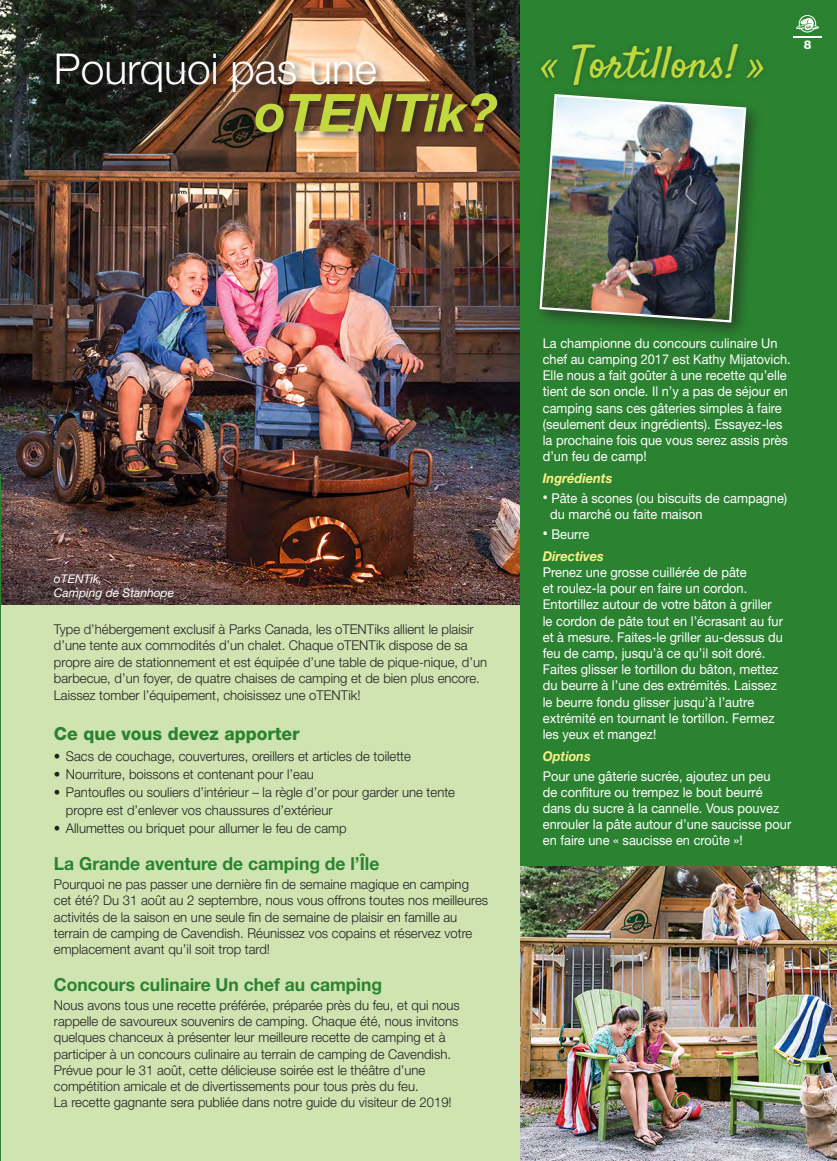
<style>
.page{position:relative;width:837px;height:1161px;background:#fff}
.page>*{position:absolute;margin:0;border:0;box-sizing:border-box;transform-origin:0 0}
.t1{font:italic 700 52.5px "Helvetica Neue LT Std";color:#c2d83f}
.t2{font:45px "Satisfy";color:#c2d83f}
.t3{font:300 42.6px "Helvetica Neue LT Std";color:#fff}
.t4{font:700 18px "Helvetica Neue LT Std";color:#2b8331}
.t5{font:800 18px "Helvetica Neue LT Std";color:#2b8331}
.t6{font:300 13.5px/16.2px "Helvetica Neue LT Std";color:#231f20}
.t7{font:13.5px/16.2px "Helvetica Neue LT Std";color:#fff;scale:.95 1}
.t8{font:13.5px/16.2px "Helvetica Neue LT Std";color:#fff;scale:.94 1}
.t9{font:italic 700 13.5px "Helvetica Neue LT Std";color:#fcf088;scale:.95 1}
.t10{font:800 12.15px "Helvetica Neue LT Std";color:#fff}
.t11{font:italic 12px "Helvetica Neue LT Std";color:#fff}
.s1{font-size:10.5px}
</style>
<div class="page">
<img style="left:0;top:0;width:521px;height:605px">
<div style="left:0;top:605px;width:535px;height:556px;background:#cfe4b1"></div>
<img style="left:521px;top:866px;width:316px;height:295px">
<hr style="left:0;top:474px;width:1px;height:687px;background:#2b8331">
<div style="left:521px;top:0;width:316px;height:866px;background:#2b8331"></div>
<div style="left:55px;top:52px;width:451px;height:89px;background:#231f20;opacity:.6"></div>
<svg style="left:793px;top:15px;width:29px;height:23px"></svg>
<div style="left:533px;top:88px;width:231px;height:252px;background:#231f20;opacity:.6"></div>
<img style="left:538px;top:93px;width:210px;height:231px">
<div style="left:535px;top:38px;width:235px;height:54px;background:#231f20;opacity:.4"></div>
<p class="t3" style="left:54px;top:42px;width:324px">Pourquoi pas une</p>
<p class="t1" style="left:255px;top:80px;width:244px">oTENTik?</p>
<p class="t2" style="left:543px;top:35px;width:224px">« Tortillons! »</p>
<p class="t10" style="left:804px;top:38px;width:9px">8</p>
<p class="t11" style="left:54px;top:571px;width:50px">oTENTik,</p>
<p class="t11" style="left:54px;top:586px;width:122px">Camping de Stanhope</p>
<p class="t6" style="left:54px;top:621px;width:435px">Type d’hébergement exclusif à Parks Canada, les oTENTiks allient le plaisir d’une tente aux commodités d’un chalet. Chaque oTENTik dispose de sa propre aire de stationnement et est équipée d’une table de pique-nique, d’un barbecue, d’un foyer, de quatre chaises de camping et de bien plus encore.<br>Laissez tomber l’équipement, choisissez une oTENTik!</p>
<p class="t5" style="left:54px;top:723px;width:247px">Ce que vous devez apporter</p>
<p class="t6" style="left:54px;top:748px;width:358px">• Sacs de couchage, couvertures, oreillers et articles de toilette</p>
<p class="t6" style="left:54px;top:766px;width:261px">• Nourriture, boissons et contenant pour l’eau</p>
<p class="t6" style="left:66px;top:783px;width:391px;line-height:18px;text-indent:-12px">• Pantoufles ou souliers d’intérieur – la règle d’or pour garder une tente propre est d’enlever vos chaussures d’extérieur</p>
<p class="t6" style="left:54px;top:820px;width:294px">• Allumettes ou briquet pour allumer le feu de camp</p>
<p class="t4" style="left:54px;top:852px;width:327px">La Grande aventure de camping de l’Île</p>
<p class="t6" style="left:54px;top:876px;width:436px">Pourquoi ne pas passer une dernière fin de semaine magique en camping cet été? Du 31 août au 2 septembre, nous vous offrons toutes nos meilleures activités de la saison en une seule fin de semaine de plaisir en famille au terrain de camping de Cavendish. Réunissez vos copains et réservez votre emplacement avant qu’il soit trop tard!</p>
<p class="t4" style="left:54px;top:973px;width:330px">Concours culinaire Un chef au camping</p>
<p class="t6" style="left:54px;top:997px;width:407px">Nous avons tous une recette préférée, préparée près du feu, et qui nous rappelle de savoureux souvenirs de camping. Chaque été, nous invitons quelques chanceux à présenter leur meilleure recette de camping et à participer à un concours culinaire au terrain de camping de Cavendish.<br>Prévue pour le 31 août, cette délicieuse soirée est le théâtre d’une compétition amicale et de divertissements pour tous près du feu.</p>
<p class="t6" style="left:54px;top:1094px;width:399px">La recette gagnante sera publiée dans notre guide du visiteur de 2019!</p>
<p class="t7" style="left:543px;top:335px;width:249px">La championne du concours culinaire Un</p>
<p class="t8" style="left:543px;top:351px;width:265px">chef au camping 2017 est Kathy Mijatovich.<br>Elle nous a fait goûter à une recette qu’elle tient de son oncle. Il n’y a pas de séjour en camping sans ces gâteries simples à faire (seulement deux ingrédients). Essayez-les la prochaine fois que vous serez assis près d’un feu de camp!</p>
<p class="t9" style="left:543px;top:470px;width:75px">Ingrédients</p>
<p class="t7" style="left:550px;top:490px;width:251px;text-indent:-8px"><span class="s1">•</span> Pâte à scones (ou biscuits de campagne) du marché ou faite maison</p>
<p class="t7" style="left:543px;top:526px;width:51px"><span class="s1">•</span> Beurre</p>
<p class="t9" style="left:543px;top:548px;width:66px">Directives</p>
<p class="t7" style="left:543px;top:564px;width:254px">Prenez une grosse cuillérée de pâte<br>et roulez-la pour en faire un cordon.<br>Entortillez autour de votre bâton à griller le cordon de pâte tout en l’écrasant au fur et à mesure. Faites-le griller au-dessus du feu de camp, jusqu’à ce qu’il soit doré.<br>Faites glisser le tortillon du bâton, mettez du beurre à l’une des extrémités. Laissez le beurre fondu glisser jusqu’à l’autre extrémité en tournant le tortillon. Fermez les yeux et mangez!</p>
<p class="t9" style="left:543px;top:748px;width:52px">Options</p>
<p class="t7" style="left:543px;top:768px;width:263px">Pour une gâterie sucrée, ajoutez un peu<br>de confiture ou trempez le bout beurré dans du sucre à la cannelle. Vous pouvez enrouler la pâte autour d’une saucisse pour en faire une « saucisse en croûte »!</p>
</div>
